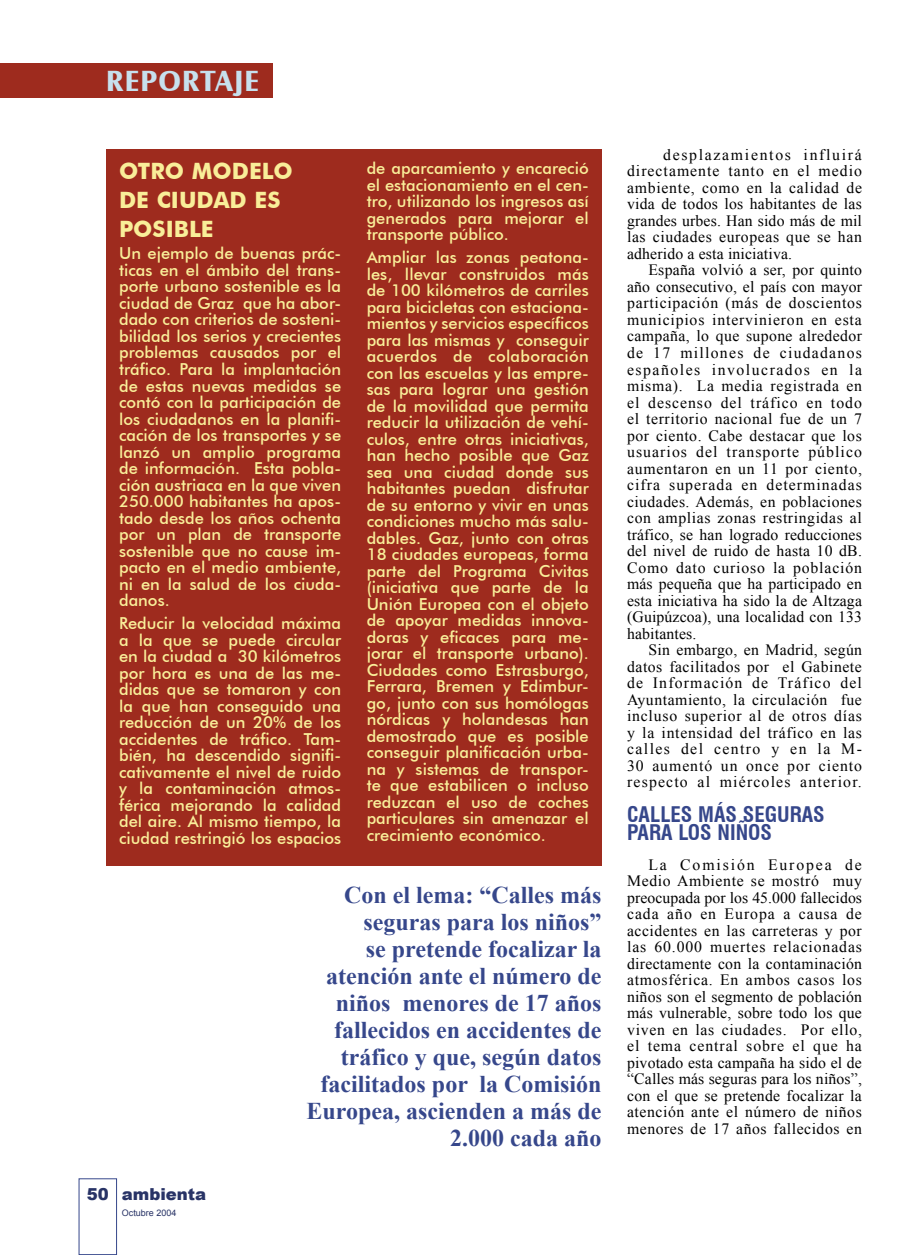
<style>
.page{position:relative;width:913px;height:1255px;background:#fff}
.page>*{position:absolute;margin:0;border:0;box-sizing:border-box;transform-origin:0 0}
.t1{font:700 30px "Castle T";letter-spacing:.04em;color:#c7e0ed}
.Sumarios{font:700 24px/27px "Times New Roman";color:#36478b;text-align:right}
.texto_cuadro{font:700 22.5px "Futura BT";color:#f9ee99}
.Ladillo{font:700 condensed 21px/18px "Swiss 721 BT";color:#36478b}
.texto_cuadro-2{font:500 16.5px/16.5px "Futura BT";color:#f9ee99;text-align:justify}
.t2{font:900 16.5px "Arial";color:#283366}
.Texto_general-OK{font:15.75px/16.5px "Times New Roman";letter-spacing:.035em;color:#000;text-align:justify}
.t3{font:9px "Arial";color:#283366}
.s1{color:#fff}
</style>
<div class="page">
<div style="left:79px;top:1178px;width:38px;height:76px;border:1px solid #36478b"></div>
<div style="left:0;top:64px;width:272px;height:34px;background:#9e2b1e"></div>
<div style="left:106px;top:149px;width:496px;height:716px;background:#9e2b1e"></div>
<p class="t1" style="left:106px;top:64px;width:154px">REPORTAJE</p>
<p class="texto_cuadro" style="left:119px;top:157px;width:175px">OTRO MODELO</p>
<p class="texto_cuadro" style="left:119px;top:186px;width:163px">DE CIUDAD ES</p>
<p class="texto_cuadro" style="left:119px;top:215px;width:96px">POSIBLE</p>
<p class="texto_cuadro-2" style="left:119px;top:245px;width:224px">Un ejemplo de buenas prác&shy;ticas en el ámbito del trans&shy;porte urbano sostenible es la ciudad de Graz que ha abor&shy;dado con criterios de sosteni&shy;bilidad los serios y crecientes problemas causados por el tráfico. Para la implantación de estas nuevas medidas se contó con la participación de los ciudadanos en la planifi&shy;cación de los transportes y se lanzó un amplio programa de información. Esta pobla&shy;ción austriaca en la que viven 250.000 habitantes ha apos&shy;tado desde los años ochenta por un plan de transporte sostenible que no cause im&shy;pacto en el medio ambiente, ni en la salud de los ciuda&shy;danos.</p>
<p class="texto_cuadro-2" style="left:119px;top:614px;width:224px">Reducir la velocidad máxima a la que se puede circular en la ciudad a 30 kilómetros por hora es una de las me&shy;didas que se tomaron y con la que han conseguido una reducción de un 20% de los accidentes de tráfico. Tam&shy;bién, ha descendido signifi&shy;cativamente el nivel de ruido y la contaminación atmos&shy;férica mejorando la calidad del aire. Al mismo tiempo, la ciudad restringió los espacios</p>
<p class="texto_cuadro-2" style="left:367px;top:160px;width:224px">de aparcamiento y encareció el estacionamiento en el cen&shy;tro, utilizando los ingresos así generados para mejorar el transporte público.</p>
<p class="texto_cuadro-2" style="left:367px;top:249px;width:224px">Ampliar las zonas peatona&shy;les, llevar construidos más de 100 kilómetros de carriles para bicicletas con estaciona&shy;mientos y servicios específicos para las mismas y conseguir acuerdos de colaboración con las escuelas y las empre&shy;sas para lograr una gestión de la movilidad que permita reducir la utilización de vehí&shy;culos, entre otras iniciativas, han hecho posible que Gaz sea una ciudad donde sus habitantes puedan disfrutar de su entorno y vivir en unas condiciones mucho más salu&shy;dables. Gaz, junto con otras 18 ciudades europeas, forma parte del Programa Civitas (iniciativa que parte de la Unión Europea con el objeto de apoyar medidas innova&shy;doras y eficaces para me&shy;jorar el transporte urbano).<br>Ciudades como Estrasburgo, Ferrara, Bremen y Edimbur&shy;go, junto con sus homólogas nórdicas y holandesas han demostrado que es posible conseguir planificación urba&shy;na y sistemas de transpor&shy;te que estabilicen o incluso reduzcan el uso de coches particulares sin amenazar el crecimiento económico.</p>
<p class="t2" style="left:87px;top:1181px;width:24px">50</p>
<p class="t2" style="left:122px;top:1181px;width:86px">ambienta</p>
<p class="t3" style="left:122px;top:1207px;width:56px">Octubre 2004</p>
<p class="Sumarios" style="left:307px;top:881px;width:296px">Con el lema: “Calles más seguras para los niños”<br>se pretende focalizar la atención ante el número de niños menores de 17 años fallecidos en accidentes de tráfico y que, según datos facilitados por la Comisión<br>Europea, ascienden a más de<br>2.000 cada año</p>
<p class="Texto_general-OK" style="left:627px;top:146px;width:236px"><span class="s1">sus</span> desplazamientos influirá directamente tanto en el medio ambiente, como en la calidad de vida de todos los habitantes de las grandes urbes. Han sido más de mil las ciudades europeas que se han adherido a esta iniciativa.</p>
<p class="Texto_general-OK" style="left:627px;top:262px;width:237px;text-indent:21px">España volvió a ser, por quinto año consecutivo, el país con mayor participación (más de doscientos municipios intervinieron en esta campaña, lo que supone alrededor de 17 millones de ciudadanos españoles involucrados en la misma). La media registrada en el descenso del tráfico en todo el territorio nacional fue de un 7 por ciento. Cabe destacar que los usuarios del transporte público aumentaron en un 11 por ciento, cifra superada en determinadas ciudades. Además, en poblaciones con amplias zonas restringidas al tráfico, se han logrado reducciones del nivel de ruido de hasta 10 dB.<br>Como dato curioso la población más pequeña que ha participado en esta iniciativa ha sido la de Altzaga (Guipúzcoa), una localidad con 133 habitantes.</p>
<p class="Texto_general-OK" style="left:627px;top:641px;width:236px;text-indent:21px">Sin embargo, en Madrid, según datos facilitados por el Gabinete de Información de Tráfico del Ayuntamiento, la circulación fue incluso superior al de otros días y la intensidad del tráfico en las calles del centro y en la M-30 aumentó un once por ciento respecto al miércoles anterior.</p>
<p class="Ladillo" style="left:627px;top:805px;width:199px">CALLES MÁS SEGURAS<br>PARA LOS NIÑOS</p>
<p class="Texto_general-OK" style="left:627px;top:856px;width:236px;text-indent:21px">La Comisión Europea de Medio Ambiente se mostró muy preocupada por los 45.000 fallecidos cada año en Europa a causa de accidentes en las carreteras y por las 60.000 muertes relacionadas directamente con la contaminación atmosférica. En ambos casos los niños son el segmento de población más vulnerable, sobre todo los que viven en las ciudades. Por ello, el tema central sobre el que ha pivotado esta campaña ha sido el de “Calles más seguras para los niños”, con el que se pretende focalizar la atención ante el número de niños menores de 17 años fallecidos en</p>
</div>
